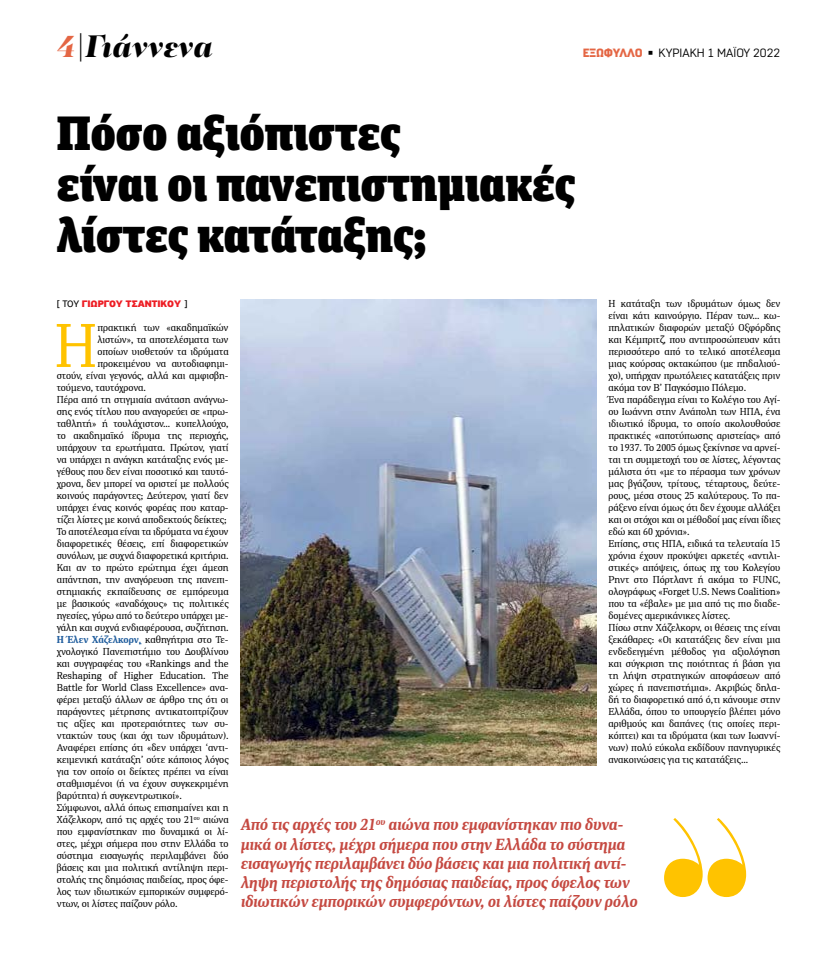
<style>
.page{position:relative;width:823px;height:964px;background:#fff}
.page>*{position:absolute;margin:0;border:0;box-sizing:border-box;transform-origin:0 0}
.t1{font:61.7px "PFDIN Serif";color:#ffc300}
.t2{font:900 48px/51px "FF Unit Slab Pro";color:#000}
.t3{font:italic 900 32px "PF Regal Display Pro";color:#000}
.t4{font:italic 700 16px/19.2px "PFDIN Serif";color:#c54941}
.t5{font:12px "Normative Pro";color:#000}
.t6{font:10px/12px "PFDIN Serif";color:#000}
.t7{font:900 10px "PF Highway Sans Pro";color:#ed1d24}
.s1{color:#e46644}
.s2{font-weight:900;color:#e46644}
.s3{font-weight:400;color:#000}
.s4{font-weight:700;color:#215e9e}
.s5{color:#215e9e}
</style>
<div class="page">
<img style="left:240px;top:299px;width:356px;height:466px">
<svg style="left:664px;top:818px;width:81px;height:79px"></svg>
<h3 class="t3" style="left:57px;top:26px;width:157px"><span class="s1">4</span>|Γιάννενα</h3>
<p class="t5" style="left:582px;top:46px;width:199px"><span class="s2">ΕΞΩΦΥΛΛΟ</span> ◾ ΚΥΡΙΑΚΗ 1 ΜΑΪΟΥ 2022</p>
<h2 class="t2" style="left:57px;top:106px;width:519px">Πόσο αξιόπιστες<br>είναι οι πανεπιστημιακές λίστες κατάταξης;</h2>
<p class="t7" style="left:57px;top:297px;width:132px"><span class="s3">[ ΤΟΥ</span> ΓΙΩΡΓΟΥ ΤΣΑΝΤΙΚΟΥ <span class="s3">]</span></p>
<h1 class="t1" style="left:54px;top:307px;width:45px">Η</h1>
<p class="t6" style="left:97px;top:321px;width:133px">πρακτική των «ακαδημαϊκών</p>
<p class="t6" style="left:97px;top:333px;width:133px">λιστών», τα αποτελέσματα των</p>
<p class="t6" style="left:97px;top:345px;width:133px">οποίων υιοθετούν τα ιδρύματα</p>
<p class="t6" style="left:97px;top:357px;width:133px">προκειμένου να αυτοδιαφημι-</p>
<p class="t6" style="left:57px;top:369px;width:173px">στούν, είναι γεγονός, αλλά και αμφισβη-</p>
<p class="t6" style="left:57px;top:381px;width:91px">τούμενο, ταυτόχρονα.</p>
<p class="t6" style="left:57px;top:393px;width:173px">Πέρα από τη στιγμιαία ανάταση ανάγνω-</p>
<p class="t6" style="left:57px;top:405px;width:173px">σης ενός τίτλου που αναγορεύει σε «πρω-</p>
<p class="t6" style="left:57px;top:417px;width:173px">ταθλητή» ή τουλάχιστον… κυπελλούχο,</p>
<p class="t6" style="left:57px;top:429px;width:173px">το ακαδημαϊκό ίδρυμα της περιοχής,</p>
<p class="t6" style="left:57px;top:441px;width:173px">υπάρχουν τα ερωτήματα. Πρώτον, γιατί</p>
<p class="t6" style="left:57px;top:453px;width:173px">να υπάρχει η ανάγκη κατάταξης ενός με-</p>
<p class="t6" style="left:57px;top:465px;width:173px">γέθους που δεν είναι ποσοτικό και ταυτό-</p>
<p class="t6" style="left:57px;top:477px;width:173px">χρονα, δεν μπορεί να οριστεί με πολλούς</p>
<p class="t6" style="left:57px;top:489px;width:173px">κοινούς παράγοντες; Δεύτερον, γιατί δεν</p>
<p class="t6" style="left:57px;top:501px;width:173px">υπάρχει ένας κοινός φορέας που καταρ-</p>
<p class="t6" style="left:57px;top:513px;width:171px">τίζει λίστες με κοινά αποδεκτούς δείκτες;</p>
<p class="t6" style="left:57px;top:525px;width:173px">Το αποτέλεσμα είναι τα ιδρύματα να έχουν</p>
<p class="t6" style="left:57px;top:537px;width:173px">διαφορετικές θέσεις, επί διαφορετικών</p>
<p class="t6" style="left:57px;top:549px;width:173px">συνόλων, με συχνά διαφορετικά κριτήρια.</p>
<p class="t6" style="left:57px;top:561px;width:173px">Και αν το πρώτο ερώτημα έχει άμεση</p>
<p class="t6" style="left:57px;top:573px;width:173px">απάντηση, την αναγόρευση της πανεπι-</p>
<p class="t6" style="left:57px;top:585px;width:173px">στημιακής εκπαίδευσης σε εμπόρευμα</p>
<p class="t6" style="left:57px;top:597px;width:173px">με βασικούς «αναδόχους» τις πολιτικές</p>
<p class="t6" style="left:57px;top:609px;width:173px">ηγεσίες, γύρω από το δεύτερο υπάρχει με-</p>
<p class="t6" style="left:57px;top:621px;width:173px">γάλη και συχνά ενδιαφέρουσα, συζήτηση.</p>
<p class="t6" style="left:57px;top:633px;width:173px"><span class="s4">Η Έλεν Χάζελκορν</span><span class="s5">,</span> καθηγήτρια στο Τε-</p>
<p class="t6" style="left:57px;top:645px;width:173px">χνολογικό Πανεπιστήμιο του Δουβλίνου</p>
<p class="t6" style="left:57px;top:657px;width:173px">και συγγραφέας του «Rankings and the</p>
<p class="t6" style="left:57px;top:669px;width:173px">Reshaping of Higher Education. The</p>
<p class="t6" style="left:57px;top:681px;width:173px">Battle for World Class Excellence» ανα-</p>
<p class="t6" style="left:57px;top:693px;width:173px">φέρει μεταξύ άλλων σε άρθρο της ότι οι</p>
<p class="t6" style="left:57px;top:705px;width:173px">παράγοντες μέτρησης αντικατοπτρίζουν</p>
<p class="t6" style="left:57px;top:717px;width:173px">τις αξίες και προτεραιότητες των συ-</p>
<p class="t6" style="left:57px;top:729px;width:173px">ντακτών τους (και όχι των ιδρυμάτων).</p>
<p class="t6" style="left:57px;top:741px;width:173px">Αναφέρει επίσης ότι «δεν υπάρχει ‘αντι-</p>
<p class="t6" style="left:57px;top:753px;width:173px">κειμενική κατάταξη’ ούτε κάποιος λόγος</p>
<p class="t6" style="left:57px;top:765px;width:173px">για τον οποίο οι δείκτες πρέπει να είναι</p>
<p class="t6" style="left:57px;top:777px;width:173px">σταθμισμένοι (ή να έχουν συγκεκριμένη</p>
<p class="t6" style="left:57px;top:789px;width:127px">βαρύτητα) ή συγκεντρωτικοί».</p>
<p class="t6" style="left:57px;top:801px;width:173px">Σύμφωνοι, αλλά όπως επισημαίνει και η</p>
<p class="t6" style="left:57px;top:813px;width:173px">Χάζελκορν, από τις αρχές του 21<sup>ου</sup> αιώνα</p>
<p class="t6" style="left:57px;top:825px;width:173px">που εμφανίστηκαν πιο δυναμικά οι λί-</p>
<p class="t6" style="left:57px;top:837px;width:173px">στες, μέχρι σήμερα που στην Ελλάδα το</p>
<p class="t6" style="left:57px;top:849px;width:173px">σύστημα εισαγωγής περιλαμβάνει δύο</p>
<p class="t6" style="left:57px;top:861px;width:173px">βάσεις και μια πολιτική αντίληψη περι-</p>
<p class="t6" style="left:57px;top:873px;width:173px">στολής της δημόσιας παιδείας, προς όφε-</p>
<p class="t6" style="left:57px;top:885px;width:173px">λος των ιδιωτικών εμπορικών συμφερό-</p>
<p class="t6" style="left:57px;top:897px;width:122px">ντων, οι λίστες παίζουν ρόλο.</p>
<p class="t6" style="left:608px;top:297px;width:173px">Η κατάταξη των ιδρυμάτων όμως δεν είναι κάτι καινούργιο. Πέραν των… κω&shy;πηλατικών διαφορών μεταξύ Οξφόρδης και Κέμπριτζ, που αντιπροσώπευαν κάτι περισσότερο από το τελικό αποτέλεσμα μιας κούρσας οκτακώπου (με πηδαλιού&shy;χο), υπήρχαν πρωτόλειες κατατάξεις πριν ακόμα τον Β’ Παγκόσμιο Πόλεμο.<br>Ένα παράδειγμα είναι το Κολέγιο του Αγί&shy;ου Ιωάννη στην Ανάπολη των ΗΠΑ, ένα ιδιωτικό ίδρυμα, το οποίο ακολουθούσε πρακτικές «αποτύπωσης αριστείας» από το 1937. Το 2005 όμως ξεκίνησε να αρνεί&shy;ται τη συμμετοχή του σε λίστες, λέγοντας μάλιστα ότι «με το πέρασμα των χρόνων μας βγάζουν, τρίτους, τέταρτους, δεύτε&shy;ρους, μέσα στους 25 καλύτερους. Το πα&shy;ράξενο είναι όμως ότι δεν έχουμε αλλάξει και οι στόχοι και οι μέθοδοί μας είναι ίδιες εδώ και 60 χρόνια».<br>Επίσης, στις ΗΠΑ, ειδικά τα τελευταία 15 χρόνια έχουν προκύψει αρκετές «αντιλι&shy;στικές» απόψεις, όπως πχ του Κολεγίου Ρηντ στο Πόρτλαντ ή ακόμα το FUNC, ολογράφως «Forget U.S. News Coalition» που τα «έβαλε» με μια από τις πιο διαδε&shy;δομένες αμερικάνικες λίστες.<br>Πίσω στην Χάζελκορν, οι θέσεις της είναι ξεκάθαρες: «Οι κατατάξεις δεν είναι μια ενδεδειγμένη μέθοδος για αξιολόγηση και σύγκριση της ποιότητας ή βάση για τη λήψη στρατηγικών αποφάσεων από χώρες ή πανεπιστήμια». Ακριβώς δηλα&shy;δή το διαφορετικό από ό,τι κάνουμε στην Ελλάδα, όπου το υπουργείο βλέπει μόνο αριθμούς και δαπάνες (τις οποίες περι&shy;κόπτει) και τα ιδρύματα (και των Ιωαννί&shy;νων) πολύ εύκολα εκδίδουν πανηγυρικές ανακοινώσεις για τις κατατάξεις…</p>
<p class="t4" style="left:240px;top:815px;width:398px">Aπό τις αρχές του 21<sup>ου</sup> αιώνα που εμφανίστηκαν πιο δυνα&shy;μικά οι λίστες, μέχρι σήμερα που στην Ελλάδα το σύστημα εισαγωγής περιλαμβάνει δύο βάσεις και μια πολιτική αντί&shy;ληψη περιστολής της δημόσιας παιδείας, προς όφελος των ιδιωτικών εμπορικών συμφερόντων, οι λίστες παίζουν ρόλο</p>
</div>
